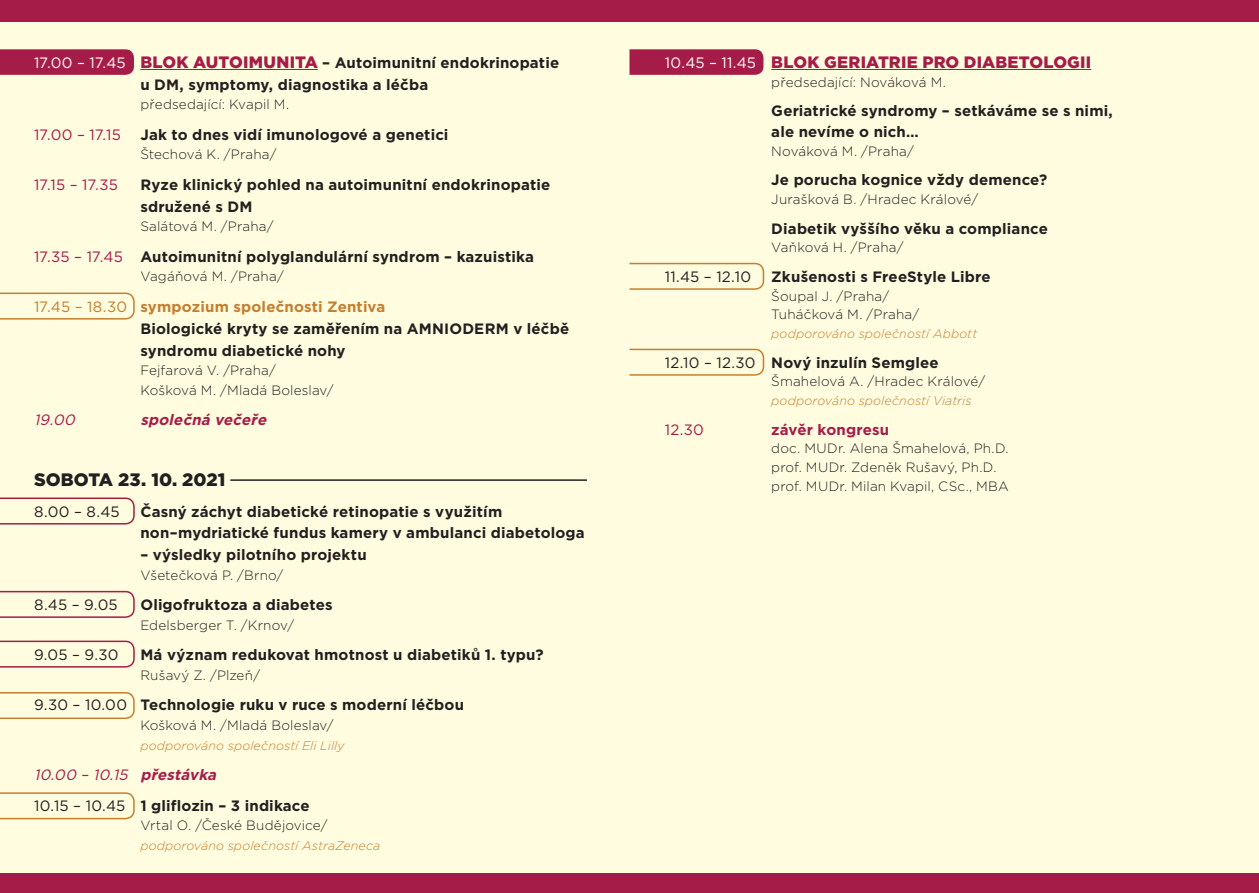
<style>
.page{position:relative;width:1259px;height:893px;background:#fff}
.page>*{position:absolute;margin:0;border:0;box-sizing:border-box;transform-origin:0 0}
.t1{font:900 18px "Gotham";color:#231f20}
.t2{font:900 16.5px "Gotham";letter-spacing:.01em;color:#a61c48}
.t3{font:700 15px/21.9px "Gotham";letter-spacing:.01em;color:#231f20}
.t4{font:15px "Gotham";letter-spacing:.01em;color:#231f20}
.t5{font:15px "Gotham";letter-spacing:.005em;color:#a61c48}
.t6{font:italic 700 15px "Gotham";color:#a61c48}
.t7{font:700 15px "Gotham";letter-spacing:.01em;color:#a61c48}
.t8{font:italic 15px "Gotham";color:#a61c48}
.t9{font:300 13.5px/18.8px "Gotham";letter-spacing:.01em;color:#231f20}
.t10{font:italic 300 12.45px "Gotham";letter-spacing:.01em;color:#c47f2f}
.s1{font-weight:400;color:#fff}
.s2{font-weight:900;font-size:16.5px;color:#a61c48}
.s3{font-weight:400;color:#a61c48}
.s4{font-weight:400;color:#c47f2f}
.s5{color:#c47f2f}
.s6{font-weight:400}
.s7{font-weight:400;font-style:italic;color:#a61c48}
.s8{font-style:italic;color:#a61c48}
.s9{font-weight:400;font-size:15px;color:#fff}
</style>
<div class="page">
<div style="left:0;top:0;width:651px;height:893px;background:#fffce0"></div>
<div style="left:610px;top:0;width:649px;height:893px;background:#fffce0"></div>
<div style="left:0;top:0;width:651px;height:21px;background:#a61c48"></div>
<div style="left:608px;top:0;width:651px;height:21px;background:#a61c48"></div>
<div style="left:0;top:873px;width:651px;height:20px;background:#a61c48"></div>
<div style="left:608px;top:873px;width:651px;height:20px;background:#a61c48"></div>
<svg style="left:0;top:49px;width:134px;height:26px"></svg>
<svg style="left:0;top:292px;width:135px;height:28px"></svg>
<svg style="left:0;top:692px;width:135px;height:27px"></svg>
<svg style="left:0;top:792px;width:135px;height:28px"></svg>
<svg style="left:0;top:497px;width:135px;height:28px"></svg>
<svg style="left:0;top:590px;width:135px;height:28px"></svg>
<svg style="left:0;top:640px;width:135px;height:28px"></svg>
<svg style="left:629px;top:49px;width:134px;height:26px"></svg>
<svg style="left:629px;top:262px;width:136px;height:28px"></svg>
<svg style="left:629px;top:348px;width:136px;height:28px"></svg>
<hr style="left:140px;top:69px;width:178px;height:1px;background:#a61c48">
<hr style="left:230px;top:479px;width:357px;height:2px;background:#231f20">
<hr style="left:771px;top:69px;width:320px;height:1px;background:#a61c48">
<p class="t3" style="left:140px;top:51px;width:420px;text-indent:-106px"><span class="s1">17.00 – 17.45</span> <span class="s2">BLOK AUTOIMUNITA</span> – Autoimunitní endokrinopatie u DM, symptomy, diagnostika a léčba</p>
<p class="t9" style="left:140px;top:95px;width:150px">předsedající: Kvapil M.</p>
<p class="t5" style="left:34px;top:125px;width:88px">17.00 – 17.15</p>
<p class="t3" style="left:140px;top:123px;width:310px">Jak to dnes vidí imunologové a genetici</p>
<p class="t9" style="left:140px;top:145px;width:138px">Štechová K. /Praha/</p>
<p class="t5" style="left:34px;top:175px;width:85px">17.15 – 17.35</p>
<p class="t3" style="left:140px;top:173px;width:411px">Ryze klinický pohled na autoimunitní endokrinopatie sdružené s DM</p>
<p class="t9" style="left:140px;top:217px;width:135px">Salátová M. /Praha/</p>
<p class="t3" style="left:34px;top:245px;width:501px"><span class="s3">17.35 – 17.45</span> Autoimunitní polyglandulární syndrom – kazuistika</p>
<p class="t9" style="left:140px;top:267px;width:145px">Vagáňová M. /Praha/</p>
<p class="t3" style="left:140px;top:295px;width:430px;text-indent:-106px"><span class="s4">17.45 – 18.30</span> <span class="s5">sympozium společnosti Zentiva<br></span>Biologické kryty se zaměřením na AMNIODERM v léčbě syndromu diabetické nohy</p>
<p class="t9" style="left:140px;top:360px;width:195px;line-height:19.6px">Fejfarová V. /Praha/<br>Košková M. /Mladá Boleslav/</p>
<p class="t8" style="left:34px;top:410px;width:46px">19.00</p>
<p class="t6" style="left:140px;top:410px;width:132px">společná večeře</p>
<p class="t1" style="left:34px;top:467px;width:193px">SOBOTA 23. 10. 2021</p>
<p class="t4" style="left:34px;top:502px;width:87px">8.00 – 8.45</p>
<p class="t3" style="left:140px;top:500px;width:446px">Časný záchyt diabetické retinopatie s využitím non–mydriatické fundus kamery v ambulanci diabetologa</p>
<p class="t3" style="left:140px;top:544px;width:228px">– výsledky pilotního projektu</p>
<p class="t9" style="left:140px;top:565px;width:145px">Všetečková P. /Brno/</p>
<p class="t4" style="left:34px;top:595px;width:85px">8.45 – 9.05</p>
<p class="t3" style="left:140px;top:594px;width:194px">Oligofruktoza a diabetes</p>
<p class="t9" style="left:140px;top:615px;width:155px">Edelsberger T. /Krnov/</p>
<p class="t4" style="left:34px;top:645px;width:86px">9.05 – 9.30</p>
<p class="t3" style="left:140px;top:644px;width:405px">Má význam redukovat hmotnost u diabetiků 1. typu?</p>
<p class="t9" style="left:140px;top:665px;width:121px">Rušavý Z. /Plzeň/</p>
<p class="t3" style="left:34px;top:694px;width:431px"><span class="s6">9.30 – 10.00</span> Technologie ruku v ruce s moderní léčbou</p>
<p class="t9" style="left:140px;top:716px;width:195px">Košková M. /Mladá Boleslav/</p>
<p class="t10" style="left:140px;top:737px;width:206px">podporováno společností Eli Lilly</p>
<p class="t3" style="left:34px;top:759px;width:277px;line-height:30.5px"><span class="s7">10.00 – 10.15</span> <span class="s8">přestávka<br></span><span class="s6">10.15 – 10.45</span> 1 gliflozin – 3 indikace</p>
<p class="t9" style="left:140px;top:816px;width:189px">Vrtal O. /České Budějovice/</p>
<p class="t10" style="left:140px;top:837px;width:241px">podporováno společností AstraZeneca</p>
<p class="t2" style="left:665px;top:51px;width:428px"><span class="s9">10.45 – 11.45</span> BLOK GERIATRIE PRO DIABETOLOGII</p>
<p class="t9" style="left:771px;top:72px;width:176px">předsedající: Nováková M.</p>
<p class="t3" style="left:771px;top:100px;width:343px;line-height:21px">Geriatrické syndromy – setkáváme se s nimi, ale nevíme o nich…</p>
<p class="t9" style="left:771px;top:141px;width:144px">Nováková M. /Praha/</p>
<p class="t3" style="left:771px;top:169px;width:277px">Je porucha kognice vždy demence?</p>
<p class="t9" style="left:771px;top:190px;width:208px">Jurašková B. /Hradec Králové/</p>
<p class="t3" style="left:771px;top:217px;width:278px">Diabetik vyššího věku a compliance</p>
<p class="t9" style="left:771px;top:238px;width:134px">Vaňková H. /Praha/</p>
<p class="t4" style="left:665px;top:267px;width:88px">11.45 – 12.10</p>
<p class="t3" style="left:771px;top:266px;width:221px">Zkušenosti s FreeStyle Libre</p>
<p class="t9" style="left:771px;top:286px;width:149px">Šoupal J. /Praha/<br>Tuháčková M. /Praha/</p>
<p class="t10" style="left:771px;top:326px;width:208px">podporováno společností Abbott</p>
<p class="t3" style="left:665px;top:351px;width:275px"><span class="s6">12.10 – 12.30</span> Nový inzulín Semglee</p>
<p class="t9" style="left:771px;top:372px;width:215px">Šmahelová A. /Hradec Králové/</p>
<p class="t10" style="left:771px;top:393px;width:202px">podporováno společností Viatris</p>
<p class="t5" style="left:665px;top:420px;width:41px">12.30</p>
<p class="t7" style="left:771px;top:419px;width:119px">závěr kongresu</p>
<p class="t9" style="left:771px;top:439px;width:239px">doc. MUDr. Alena Šmahelová, Ph.D. prof. MUDr. Zdeněk Rušavý, Ph.D. prof. MUDr. Milan Kvapil, CSc., MBA</p>
</div>
